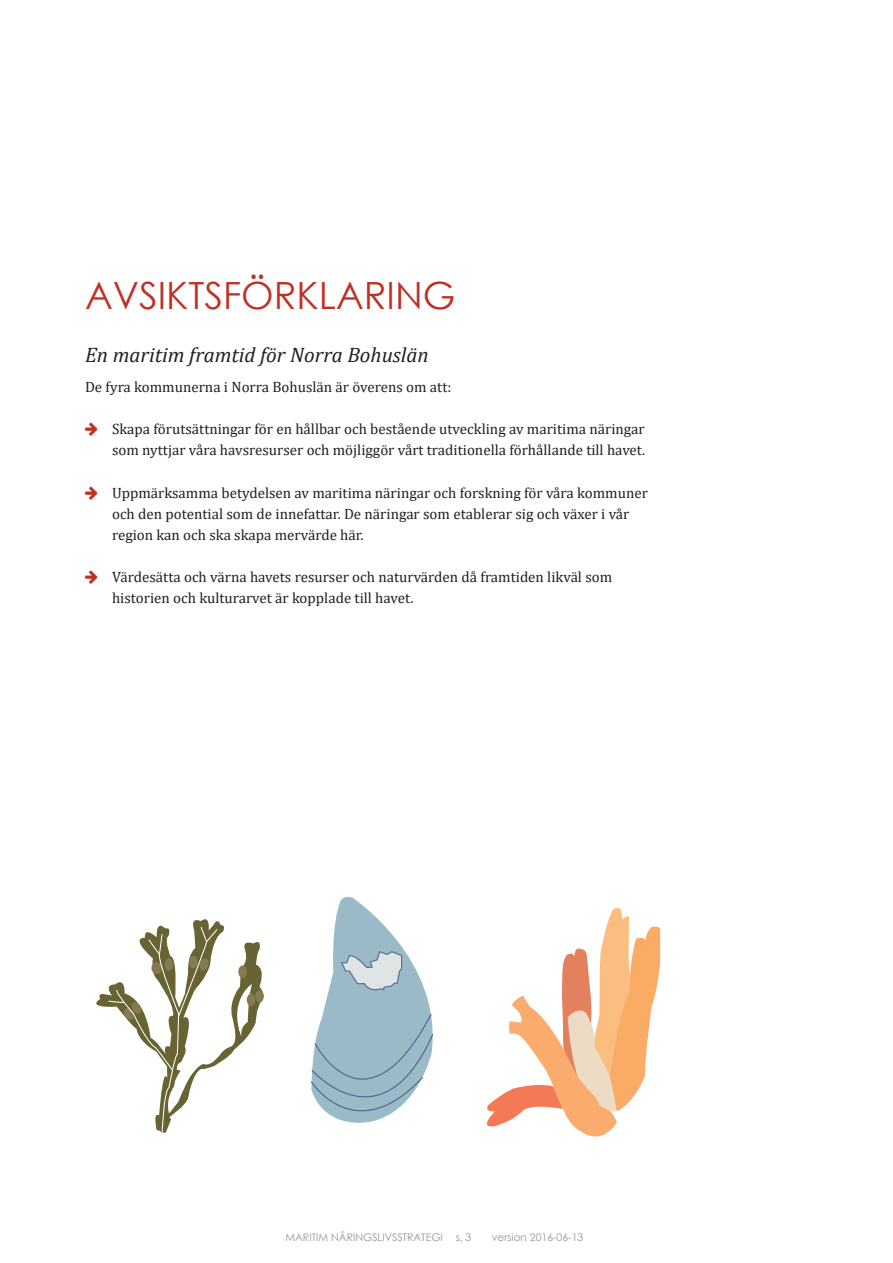
<style>
.page{position:relative;width:893px;height:1263px;background:#fff}
.page>*{position:absolute;margin:0;border:0;box-sizing:border-box;transform-origin:0 0}
.t1{font:37.5px "Century Gothic";color:#bf3126}
.t2{font:italic 21px "Cambria";color:#231f20}
.t3{font:15px/21px "Cambria";color:#231f20}
.t4{font:10.5px "Century Gothic";color:#939598}
.s1{color:#bf3127}
</style>
<div class="page">
<svg style="left:487px;top:908px;width:173px;height:229px"></svg>
<svg style="left:96px;top:919px;width:168px;height:214px"></svg>
<svg style="left:311px;top:897px;width:123px;height:226px"></svg>
<h1 class="t1" style="left:85px;top:269px;width:372px">AVSIKTSFÖRKLARING</h1>
<h2 class="t2" style="left:85px;top:340px;width:345px">En maritim framtid för Norra Bohuslän</h2>
<p class="t3" style="left:85px;top:377px;width:368px">De fyra kommunerna i Norra Bohuslän är överens om att:</p>
<p class="t3" style="left:85px;top:419px;width:562px;text-align:right"><span class="s1">❖</span> Skapa förutsättningar för en hållbar och bestående utveckling av maritima näringar som nyttjar våra havsresurser och möjliggör vårt traditionella förhållande till havet.</p>
<p class="t3" style="left:112px;top:482px;width:537px;text-indent:-27px"><span class="s1">❖</span> Uppmärksamma betydelsen av maritima näringar och forskning för våra kommuner och den potential som de innefattar. De näringar som etablerar sig och växer i vår region kan och ska skapa mervärde här.</p>
<p class="t3" style="left:112px;top:566px;width:502px;text-indent:-27px"><span class="s1">❖</span> Värdesätta och värna havets resurser och naturvärden då framtiden likväl som historien och kulturarvet är kopplade till havet.</p>
<p class="t4" style="left:286px;top:1230px;width:187px">MARITIM NÄRINGSLIVSSTRATEGI s. 3</p>
<p class="t4" style="left:492px;top:1230px;width:93px">version 2016-06-13</p>
</div>
